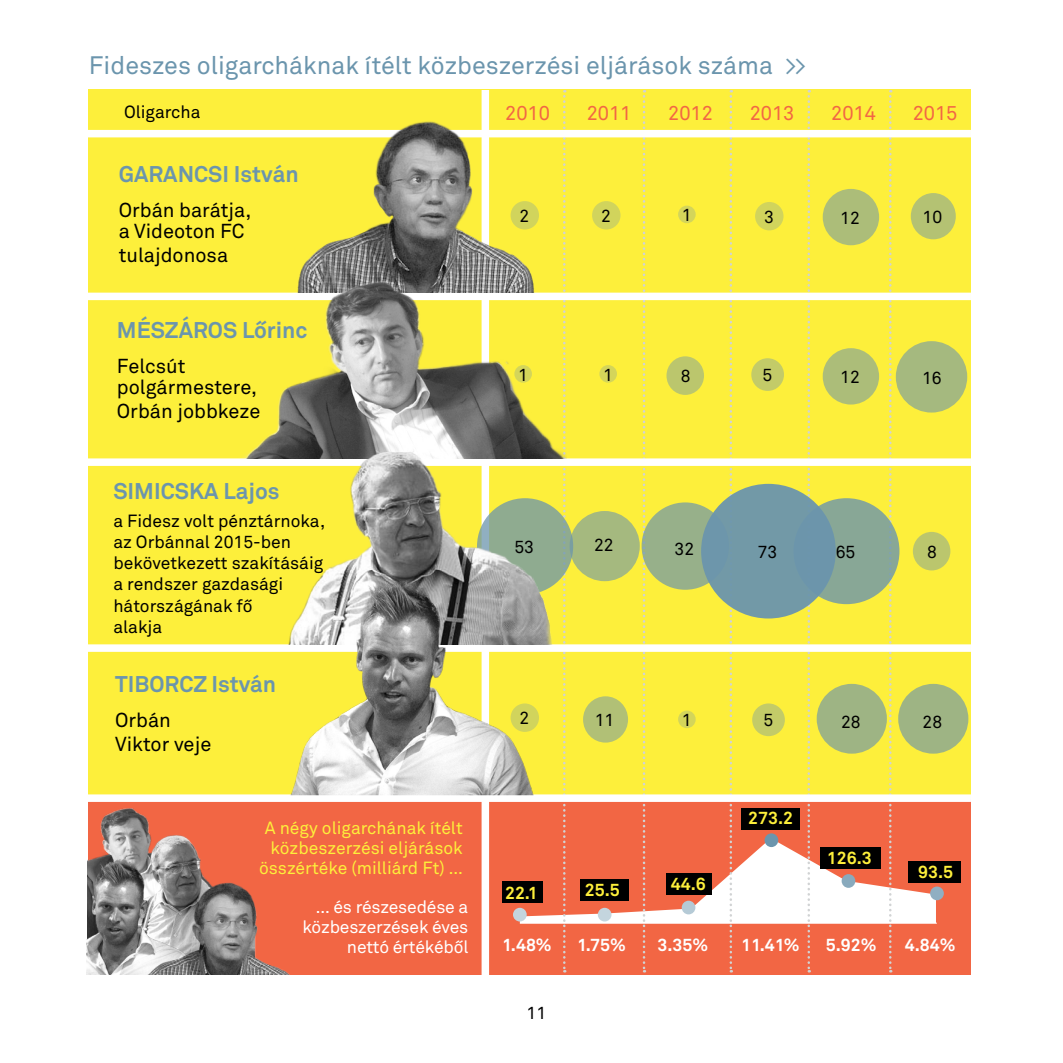
<style>
.page{position:relative;width:1063px;height:1063px;background:#fff}
.page>*{position:absolute;margin:0;border:0;box-sizing:border-box;transform-origin:0 0}
.t1{font:25px "Akkurat Pro";color:#6b95ad}
.t2{font:700 22.5px "Akkurat Pro";color:#6b95ad}
.t3{font:20px/21.2px "Akkurat Pro";color:#000}
.t4{font:20px "Akkurat Pro";color:#f26644}
.t5{font:17.5px/21.2px "Akkurat Pro";color:#000}
.t6{font:17.5px/20px "Akkurat Pro";color:#fdef3b;text-align:right}
.t7{font:17.5px/20px "Akkurat Pro";letter-spacing:-.01em;color:#fff;text-align:right}
.t8{font:700 17.5px "Akkurat Pro";color:#fff}
.t9{font:700 17.5px "Akkurat Pro";color:#fdef3b}
</style>
<div class="page">
<div style="left:88px;top:90px;width:883px;height:883px;background:#fdef3b"></div>
<div style="left:88px;top:799px;width:883px;height:175px;background:#f26644"></div>
<div style="left:482px;top:90px;width:7px;height:899px;background:#fff"></div>
<svg style="left:520px;top:90px;width:417px;height:883px"></svg>
<div style="left:755px;top:202px;width:29px;height:28px;background:#d1d45c;border-radius:50%"></div>
<div style="left:823px;top:189px;width:56px;height:56px;background:#acbd79;border-radius:50%"></div>
<div style="left:896px;top:341px;width:71px;height:72px;background:#a5b97f;border-radius:50%"></div>
<div style="left:793px;top:498px;width:106px;height:106px;background:#88a796;border-radius:50%"></div>
<div style="left:701px;top:484px;width:135px;height:135px;background:#7299a7;border-radius:50%"></div>
<div style="left:570px;top:511px;width:70px;height:70px;background:#a5b97f;border-radius:50%"></div>
<svg style="left:642px;top:502px;width:87px;height:88px;fill:#97b08a"></svg>
<div style="left:817px;top:684px;width:70px;height:70px;background:#9eb484;border-radius:50%"></div>
<div style="left:898px;top:684px;width:70px;height:70px;background:#9eb484;border-radius:50%"></div>
<div style="left:911px;top:193px;width:45px;height:46px;background:#b4c273;border-radius:50%"></div>
<div style="left:583px;top:696px;width:45px;height:47px;background:#b1c076;border-radius:50%"></div>
<div style="left:913px;top:532px;width:37px;height:38px;background:#bbc66d;border-radius:50%"></div>
<div style="left:592px;top:201px;width:29px;height:29px;background:#d1d45c;border-radius:50%"></div>
<div style="left:678px;top:206px;width:18px;height:17px;background:#d4d55a;border-radius:50%"></div>
<div style="left:678px;top:711px;width:18px;height:17px;background:#d4d55a;border-radius:50%"></div>
<div style="left:599px;top:365px;width:18px;height:18px;background:#d4d55a;border-radius:50%"></div>
<div style="left:88px;top:293px;width:883px;height:7px;background:#fff"></div>
<div style="left:88px;top:458px;width:883px;height:8px;background:#fff"></div>
<div style="left:88px;top:644px;width:883px;height:8px;background:#fff"></div>
<div style="left:88px;top:794px;width:883px;height:8px;background:#fff"></div>
<div style="left:88px;top:130px;width:883px;height:7px;background:#fff"></div>
<div style="left:666px;top:356px;width:38px;height:39px;background:#bbc66d;border-radius:50%"></div>
<div style="left:751px;top:358px;width:33px;height:33px;background:#c3cb68;border-radius:50%"></div>
<div style="left:752px;top:703px;width:33px;height:33px;background:#c3cb68;border-radius:50%"></div>
<div style="left:823px;top:348px;width:56px;height:57px;background:#acbd79;border-radius:50%"></div>
<div style="left:765px;top:833px;width:13px;height:14px;background:#6b95ad;border-radius:50%"></div>
<div style="left:842px;top:874px;width:13px;height:14px;background:#89aabd;border-radius:50%"></div>
<div style="left:930px;top:887px;width:14px;height:13px;background:#90afc2;border-radius:50%"></div>
<div style="left:682px;top:901px;width:13px;height:13px;background:#b5cad6;border-radius:50%"></div>
<div style="left:598px;top:908px;width:14px;height:14px;background:#c4d5de;border-radius:50%"></div>
<div style="left:513px;top:908px;width:14px;height:14px;background:#c4d5de;border-radius:50%"></div>
<img style="left:290px;top:89px;width:271px;height:182px">
<img style="left:213px;top:271px;width:353px;height:187px">
<img style="left:269px;top:453px;width:329px;height:191px">
<img style="left:183px;top:567px;width:356px;height:229px">
<img style="left:100px;top:808px;width:46px;height:42px">
<img style="left:105px;top:818px;width:91px;height:32px">
<img style="left:86px;top:850px;width:111px;height:124px">
<img style="left:137px;top:852px;width:152px;height:122px">
<div style="left:502px;top:881px;width:41px;height:21px;background:#000"></div>
<div style="left:580px;top:879px;width:48px;height:22px;background:#000"></div>
<div style="left:666px;top:873px;width:45px;height:22px;background:#000"></div>
<div style="left:741px;top:808px;width:59px;height:21px;background:#000"></div>
<div style="left:820px;top:847px;width:61px;height:21px;background:#000"></div>
<div style="left:908px;top:861px;width:52px;height:21px;background:#000"></div>
<h1 class="t1" style="left:89px;top:51px;width:686px">Fideszes oligarcháknak ítélt közbeszerzési eljárások száma</h1>
<h1 class="t1" style="left:785px;top:51px;width:23px">&lt;&lt;</h1>
<p class="t5" style="left:124px;top:102px;width:78px">Oligarcha</p>
<p class="t4" style="left:505px;top:101px;width:46px">2010</p>
<p class="t4" style="left:587px;top:101px;width:46px">2011</p>
<p class="t4" style="left:668px;top:101px;width:46px">2012</p>
<p class="t4" style="left:750px;top:101px;width:46px">2013</p>
<p class="t4" style="left:831px;top:101px;width:46px">2014</p>
<p class="t2" style="left:119px;top:160px;width:182px">GARANCSI I STVÁN</p>
<p class="t3" style="left:119px;top:200px;width:134px">Orbán barátja, a Videoton FC</p>
<p class="t3" style="left:119px;top:245px;width:111px">tulajdonosa</p>
<p class="t5" style="left:520px;top:206px;width:11px">2</p>
<p class="t5" style="left:601px;top:206px;width:11px">2</p>
<p class="t5" style="left:682px;top:205px;width:11px">1</p>
<p class="t5" style="left:764px;top:207px;width:11px">3</p>
<p class="t5" style="left:840px;top:208px;width:21px">12</p>
<p class="t2" style="left:117px;top:316px;width:192px">MÉSZÁROS LŐRINC</p>
<p class="t3" style="left:117px;top:356px;width:142px">Felcsút polgármestere,</p>
<p class="t3" style="left:117px;top:401px;width:145px">Orbán jobbkeze</p>
<p class="t5" style="left:518px;top:364px;width:11px">1</p>
<p class="t5" style="left:603px;top:364px;width:11px">1</p>
<p class="t5" style="left:681px;top:366px;width:11px">8</p>
<p class="t5" style="left:763px;top:365px;width:11px">5</p>
<p class="t5" style="left:840px;top:367px;width:21px">12</p>
<p class="t2" style="left:113px;top:477px;width:168px">SIM ICSKA LAJOS</p>
<p class="t5" style="left:113px;top:510px;width:213px">a Fidesz volt pénztárnoka, az Orbánnal 2015-ben bekövetkezett szakításáig a rendszer gazdasági hátországának fő<br>alakja</p>
<p class="t2" style="left:115px;top:670px;width:163px">TIBORCZ I STVÁN</p>
<p class="t3" style="left:115px;top:708px;width:98px;line-height:24px">Orbán<br>Viktor veje</p>
<p class="t6" style="left:259px;top:819px;width:205px">A négy oligarchának ítélt közbeszerzési eljárások összértéke (milliárd Ft ...(</p>
<p class="t7" style="left:302px;top:897px;width:167px">… és részesedése a közbeszerzések éves nettó értékéből</p>
<p class="t5" style="left:514px;top:537px;width:21px">53</p>
<p class="t5" style="left:594px;top:535px;width:21px">22</p>
<p class="t5" style="left:675px;top:539px;width:21px">32</p>
<p class="t5" style="left:758px;top:542px;width:21px">73</p>
<p class="t5" style="left:836px;top:542px;width:21px">65</p>
<p class="t5" style="left:520px;top:708px;width:11px">2</p>
<p class="t5" style="left:595px;top:710px;width:21px">11</p>
<p class="t5" style="left:682px;top:710px;width:11px">1</p>
<p class="t5" style="left:763px;top:710px;width:11px">5</p>
<p class="t5" style="left:841px;top:711px;width:21px">28</p>
<p class="t9" style="left:748px;top:807px;width:47px">273.2</p>
<p class="t9" style="left:827px;top:847px;width:47px">126.3</p>
<p class="t9" style="left:505px;top:882px;width:34px">22.1</p>
<p class="t9" style="left:585px;top:879px;width:37px">25.5</p>
<p class="t9" style="left:671px;top:873px;width:37px">44.6</p>
<p class="t8" style="left:502px;top:934px;width:51px">1.48%</p>
<p class="t8" style="left:577px;top:934px;width:50px">1.75%</p>
<p class="t8" style="left:658px;top:934px;width:52px">3.35%</p>
<p class="t8" style="left:741px;top:934px;width:60px">11.41%</p>
<p class="t8" style="left:826px;top:934px;width:52px">5.92%</p>
<p class="t5" style="left:527px;top:1003px;width:21px">11</p>
<p class="t4" style="left:913px;top:101px;width:46px">2015</p>
<p class="t5" style="left:923px;top:207px;width:21px">10</p>
<p class="t5" style="left:922px;top:367px;width:21px">16</p>
<p class="t5" style="left:927px;top:542px;width:11px">8</p>
<p class="t5" style="left:923px;top:711px;width:21px">28</p>
<p class="t9" style="left:918px;top:861px;width:37px">93.5</p>
<p class="t8" style="left:905px;top:934px;width:52px">4.84%</p>
</div>
